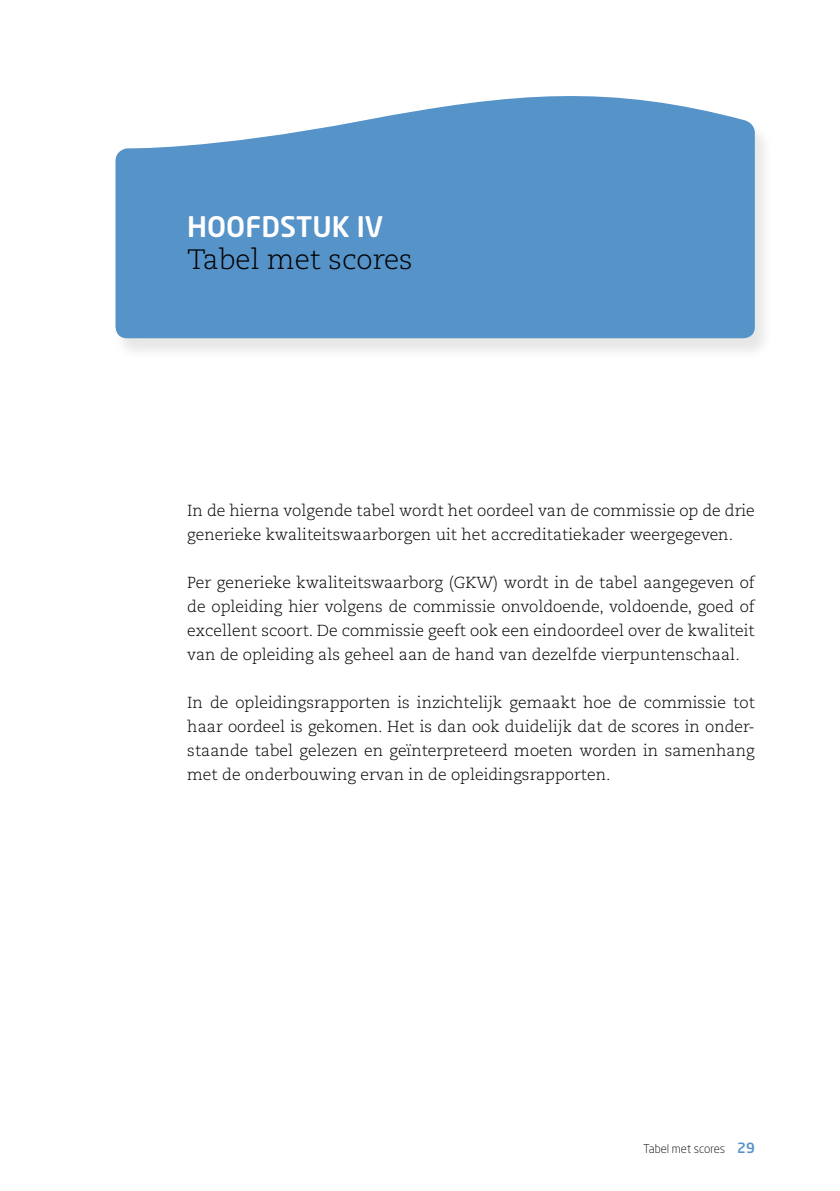
<style>
.page{position:relative;width:840px;height:1191px;background:#fff}
.page>*{position:absolute;margin:0;border:0;box-sizing:border-box;transform-origin:0 0}
.t1{font:300 28px "Caecilia";color:#000}
.t2{font:500 28px "Neo Sans";color:#fff}
.t3{font:300 16px/24px "Caecilia";color:#000;text-align:justify}
.t4{font:300 12px "Neo Sans";color:#000}
.s1{font-weight:500;font-size:14px;color:#5693c9}
</style>
<div class="page">
<div style="left:112px;top:97px;width:661px;height:264px;background:#f3f3f3"></div>
<svg style="left:115px;top:96px;width:639px;height:242px;background:#659ccd"></svg>
<h1 class="t2" style="left:187px;top:209px;width:197px">HOOFDSTUK IV</h1>
<h1 class="t1" style="left:187px;top:244px;width:227px">Tabel met scores</h1>
<p class="t3" style="left:187px;top:499px;width:568px">In de hierna volgende tabel wordt het oordeel van de commissie op de drie generieke kwaliteitswaarborgen uit het accreditatiekader weergegeven.</p>
<p class="t3" style="left:187px;top:571px;width:568px">Per generieke kwaliteitswaarborg (GKW) wordt in de tabel aangegeven of de opleiding hier volgens de commissie onvoldoende, voldoende, goed of excellent scoort. De commissie geeft ook een eindoordeel over de kwaliteit van de opleiding als geheel aan de hand van dezelfde vierpuntenschaal.</p>
<p class="t3" style="left:187px;top:691px;width:568px">In de opleidingsrapporten is inzichtelijk gemaakt hoe de commissie tot haar oordeel is gekomen. Het is dan ook duidelijk dat de scores in onder&shy;staande tabel gelezen en geïnterpreteerd moeten worden in samenhang met de onderbouwing ervan in de opleidingsrapporten.</p>
<p class="t4" style="left:642px;top:1141px;width:113px">Tabel met scores <span class="s1">29</span></p>
</div>
